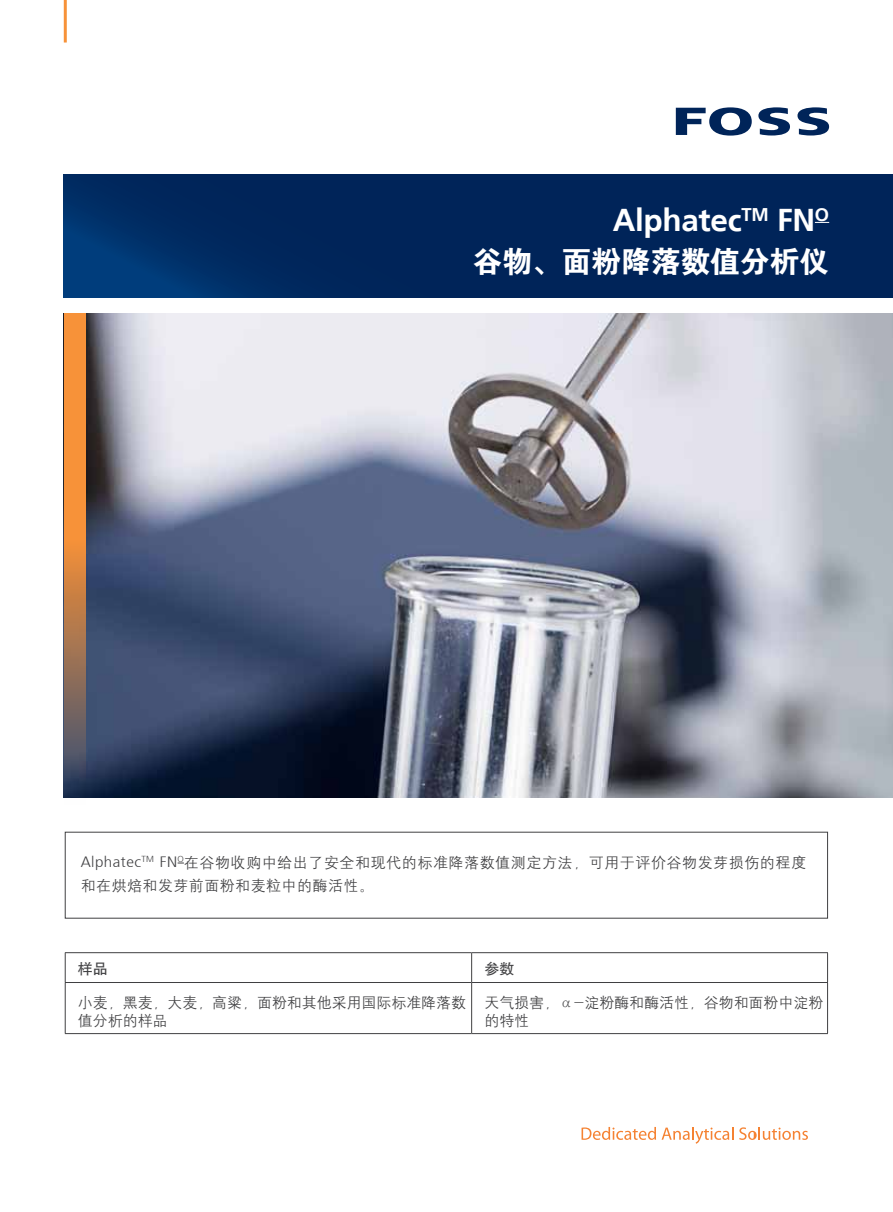
<style>
.page{position:relative;width:893px;height:1212px;background:#fff}
.page>*{position:absolute;margin:0;border:0;box-sizing:border-box;transform-origin:0 0}
.t1{font:700 31.5px "Frutiger";letter-spacing:-.01em;color:#fff}
.t2{font:30px "FZDHTJW GB1 0";letter-spacing:-.01em;color:#fff}
.t3{font:15px/22.5px "H Yg 2 gj";letter-spacing:.03em;color:#404042}
.t4{font:15px/18px "H Yg 2 gj";letter-spacing:-.005em;color:#404042}
.t5{font:15px "FZHTJW GB1 0";color:#404042}
.s1{font-family:"Frutiger 45";font-weight:300}
</style>
<div class="page">
<img style="left:85px;top:314px;width:808px;height:483px">
<svg style="left:64px;top:174px;width:829px;height:124px;background:#00265c"></svg>
<svg style="left:64px;top:314px;width:21px;height:484px;background:#c07d46"></svg>
<svg style="left:676px;top:107px;width:76px;height:29px"></svg>
<svg style="left:758px;top:107px;width:32px;height:29px"></svg>
<svg style="left:797px;top:107px;width:32px;height:29px"></svg>
<svg style="left:815px;top:222px;width:14px;height:1px"></svg>
<hr style="left:64px;top:0;width:3px;height:43px;background:#f79239">
<svg style="left:581px;top:1127px;width:75px;height:13px"></svg>
<svg style="left:662px;top:1127px;width:71px;height:17px"></svg>
<svg style="left:739px;top:1127px;width:69px;height:13px"></svg>
<div style="left:65px;top:832px;width:763px;height:86px;background:#fff;border:1px solid #404042"></div>
<svg style="left:66px;top:953px;width:761px;height:80px"></svg>
<hr style="left:65px;top:952px;width:407px;height:1px;background:#404042">
<svg style="left:65px;top:953px;width:1px;height:29px"></svg>
<hr style="left:472px;top:952px;width:356px;height:1px;background:#404042">
<svg style="left:471px;top:953px;width:1px;height:29px"></svg>
<svg style="left:827px;top:953px;width:1px;height:29px"></svg>
<hr style="left:65px;top:982px;width:407px;height:1px;background:#404042">
<hr style="left:65px;top:983px;width:1px;height:50px;background:#404042">
<hr style="left:472px;top:982px;width:356px;height:1px;background:#404042">
<hr style="left:471px;top:983px;width:1px;height:50px;background:#404042">
<hr style="left:827px;top:983px;width:1px;height:50px;background:#404042">
<hr style="left:65px;top:1033px;width:407px;height:1px;background:#404042">
<hr style="left:472px;top:1033px;width:356px;height:1px;background:#404042">
<h1 class="t1" style="left:613px;top:202px;width:218px">Alphatec<sup>TM</sup> FN<sup>O</sup></h1>
<h2 class="t2" style="left:472px;top:245px;width:358px">谷物、面粉降落数值分析仪</h2>
<p class="t3" style="left:81px;top:851px;width:727px"><span class="s1">Alphatec</span><sup>TM</sup> <span class="s1">FN</span><sup>O</sup>在谷物收购中给出了安全和现代的标准降落数值测定方法，可用于评价谷物发芽损伤的程度和在烘焙和发芽前面粉和麦粒中的酶活性。</p>
<p class="t5" style="left:78px;top:960px;width:31px">样品</p>
<p class="t5" style="left:484px;top:960px;width:31px">参数</p>
<p class="t4" style="left:78px;top:993px;width:390px">小麦，黑麦，大麦，高粱，面粉和其他采用国际标准降落数值分析的样品</p>
<p class="t4" style="left:484px;top:993px;width:340px">天气损害，α-淀粉酶和酶活性，谷物和面粉中淀粉的特性</p>
</div>
